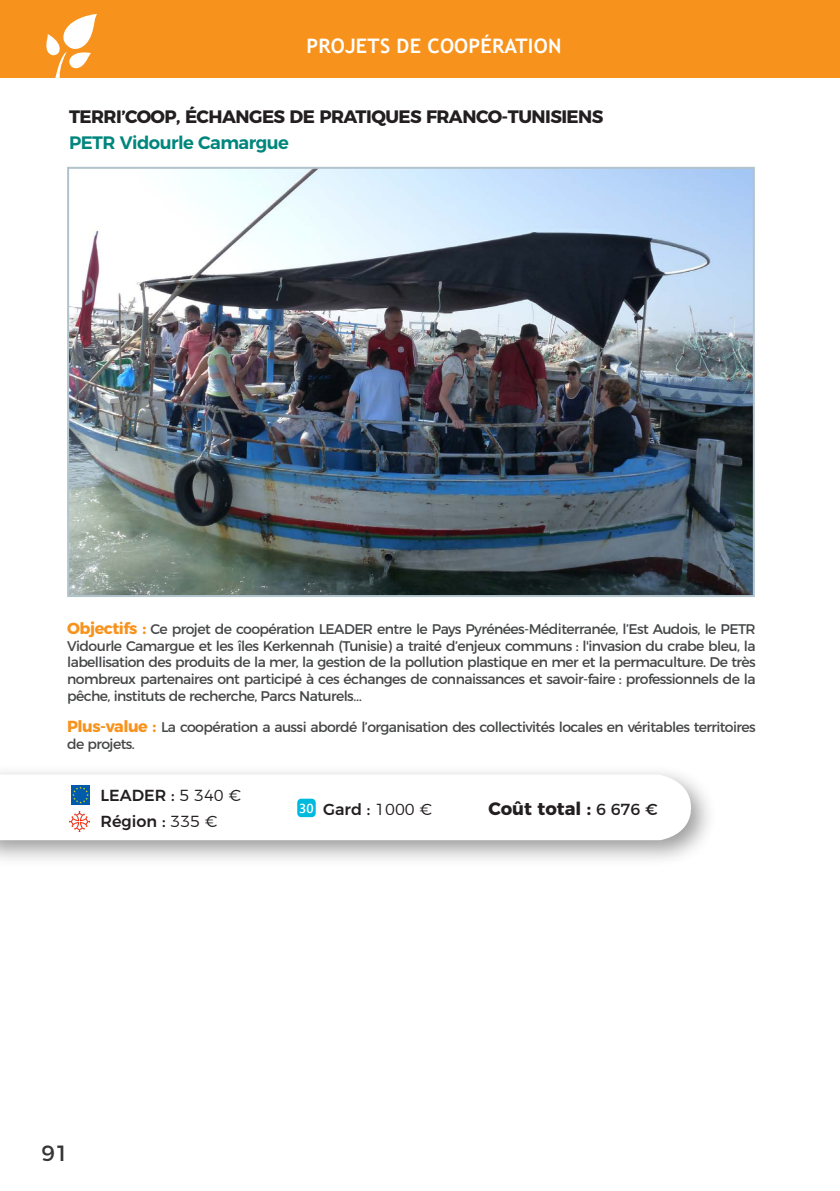
<style>
.page{position:relative;width:840px;height:1191px;background:#fff}
.page>*{position:absolute;margin:0;border:0;box-sizing:border-box;transform-origin:0 0}
.t1{font:22px "Montserrat Alternates";color:#363536}
.t2{font:700 20px "Trebuchet MS";letter-spacing:.01em;color:#fff}
.t3{font:700 18px "Montserrat";letter-spacing:-.03em;color:#231f20}
.t4{font:600 18px "Montserrat";letter-spacing:-.03em;color:#00867d}
.t5{font:700 18px "Montserrat";color:#231f20}
.t6{font:500 16px "Montserrat";color:#231f20}
.t7{font:14px/16.8px "Montserrat";letter-spacing:-.04em;color:#454647;text-align:justify}
.t8{font:600 13px "Segoe UI";color:#fff}
.s1{font-weight:700;font-size:16px;color:#f7931d}
.s2{font-weight:300}
.s3{font-weight:400;font-size:16px}
</style>
<div class="page">
<div style="left:0;top:0;width:839px;height:77px;background:#f7931d"></div>
<img style="left:70px;top:170px;width:681px;height:424px">
<div style="left:67px;top:167px;width:687px;height:430px;border:2px solid #b2c3cc"></div>
<svg style="left:46px;top:14px;width:51px;height:64px"></svg>
<div style="left:0;top:763px;width:716px;height:104px;background:#231f20;opacity:.45"></div>
<svg style="left:0;top:774px;width:693px;height:66px"></svg>
<img style="left:71px;top:785px;width:19px;height:19px">
<img style="left:70px;top:812px;width:20px;height:20px">
<div style="left:297px;top:798px;width:18px;height:19px;background:#00b9df;border-radius:4px"></div>
<p class="t2" style="left:306px;top:34px;width:256px">PROJETS DE COOPÉRATION</p>
<p class="t3" style="left:69px;top:102px;width:535px">TERRI’COOP, ÉCHANGES DE PRATIQUES FRANCO-TUNISIENS</p>
<p class="t4" style="left:69px;top:128px;width:221px">PETR Vidourle Camargue</p>
<p class="t7" style="left:67px;top:619px;width:689px"><span class="s1">Objectifs :</span> Ce projet de coopération LEADER entre le Pays Pyrénées-Méditerranée, l’Est Audois, le PETR Vidourle Camargue et les îles Kerkennah (Tunisie) a traité d’enjeux communs : l'invasion du crabe bleu, la labellisation des produits de la mer, la gestion de la pollution plastique en mer et la permaculture. De très nombreux partenaires ont participé à ces échanges de connaissances et savoir-faire : professionnels de la pêche, instituts de recherche, Parcs Naturels…</p>
<p class="t7" style="left:67px;top:717px;width:689px"><span class="s1">Plus-value :</span> La coopération a aussi abordé l’organisation des collectivités locales en véritables territoires de projets.</p>
<p class="t6" style="left:100px;top:783px;width:142px">LEADER : <span class="s2">5 340 €</span></p>
<p class="t6" style="left:100px;top:809px;width:119px">Région : <span class="s2">335 €</span></p>
<p class="t8" style="left:299px;top:795px;width:16px">30</p>
<p class="t6" style="left:323px;top:796px;width:110px">Gard : <span class="s2">1000 €</span></p>
<p class="t5" style="left:488px;top:793px;width:171px">Coût total : <span class="s3">6 676 €</span></p>
<p class="t1" style="left:41px;top:1135px;width:29px">91</p>
</div>
